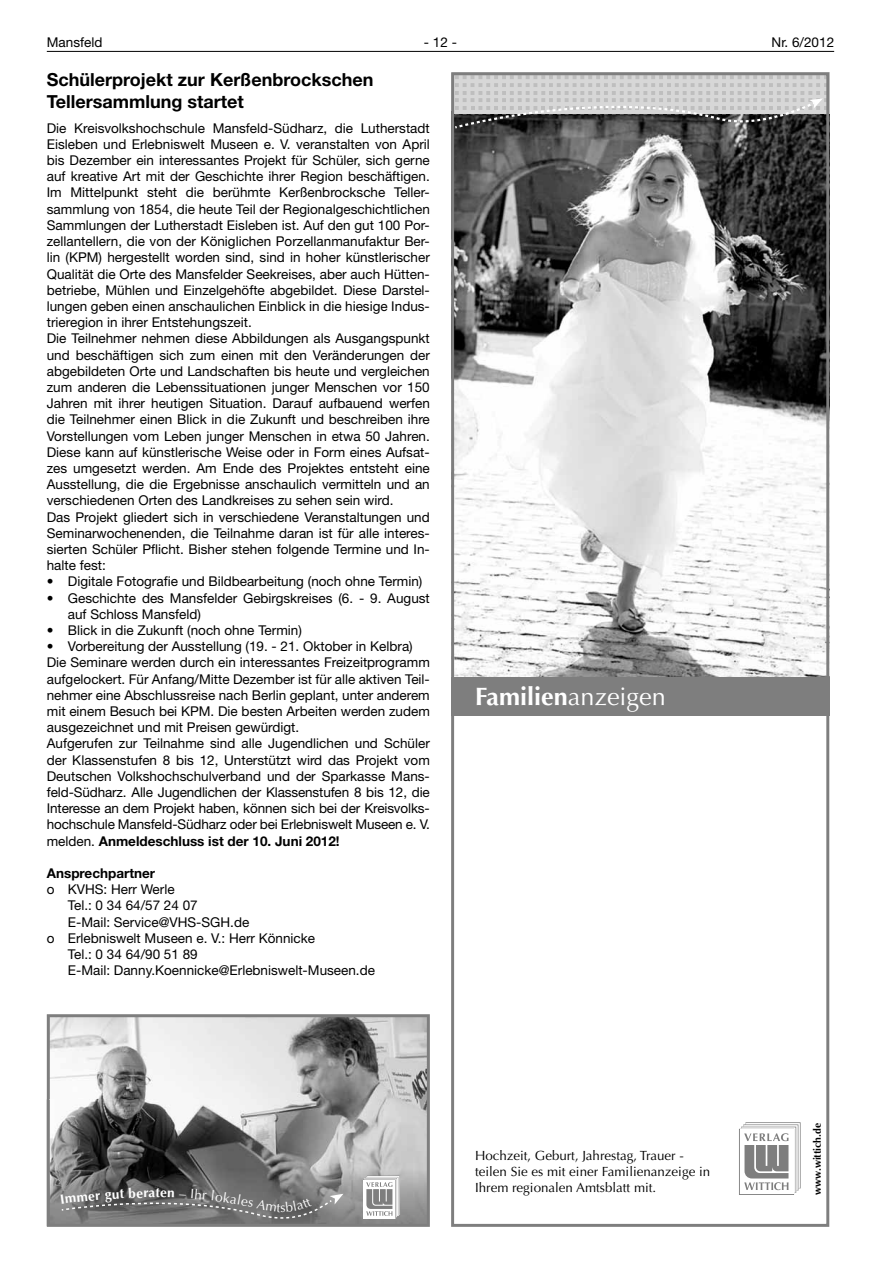
<style>
.page{position:relative;width:881px;height:1263px;background:#fff}
.page>*{position:absolute;margin:0;border:0;box-sizing:border-box;transform-origin:0 0}
.t1{font:700 25.2px "Optima LT";color:#fff}
.t2{font:700 18px/21.6px "Helvetica Neue LT";color:#000}
.t3{font:13.5px/16.2px "Helvetica Neue LT";color:#000}
.t4{font:700 13.5px "Helvetica Neue LT";color:#000}
.t5{font:700 13.5px "Optima LT";color:#fff}
.t6{font:13.35px/16px "Optima LT";color:#000}
.t7{font:700 10.35px "Optima LT";color:#000}
.s1{font-weight:700}
.s2{font-weight:400}
</style>
<div class="page">
<hr style="left:47px;top:51px;width:786px;height:1px;background:#000">
<svg style="left:47px;top:1014px;width:382px;height:213px"></svg>
<svg style="left:47px;top:1099px;width:381px;height:127px;background:#878787"></svg>
<svg style="left:363px;top:1176px;width:36px;height:43px"></svg>
<img style="left:455px;top:130px;width:370px;height:547px">
<svg style="left:455px;top:76px;width:370px;height:54px;background:#a5a5a5"></svg>
<svg style="left:739px;top:1122px;width:61px;height:73px"></svg>
<div style="left:451px;top:677px;width:378px;height:39px;background:#7e7e7e"></div>
<div style="left:451px;top:72px;width:378px;height:1155px;border:3px solid #7e7e7e"></div>
<svg style="left:60px;top:1187px;width:283px;height:36px;background:#737373"></svg>
<p class="t3" style="left:47px;top:34px;width:57px">Mansfeld</p>
<p class="t3" style="left:424px;top:34px;width:35px">- 12 -</p>
<p class="t3" style="left:771px;top:34px;width:64px">Nr. 6/2012</p>
<h2 class="t2" style="left:47px;top:69px;width:328px">Schülerprojekt zur Kerßenbrockschen<br>Tellersammlung startet</h2>
<p class="t3" style="left:47px;top:120px;width:384px">Die Kreisvolkshochschule Mansfeld-Südharz, die Lutherstadt Eisleben und Erlebniswelt Museen e. V. veranstalten von April bis Dezember ein interessantes Projekt für Schüler, sich gerne auf kreative Art mit der Geschichte ihrer Region beschäftigen.<br>Im Mittelpunkt steht die berühmte Kerßenbrocksche Teller&shy;sammlung von 1854, die heute Teil der Regionalgeschichtlichen Sammlungen der Lutherstadt Eisleben ist. Auf den gut 100 Por&shy;zellantellern, die von der Königlichen Porzellanmanufaktur Ber&shy;lin (KPM) hergestellt worden sind, sind in hoher künstlerischer Qualität die Orte des Mansfelder Seekreises, aber auch Hütten&shy;betriebe, Mühlen und Einzelgehöfte abgebildet. Diese Darstel&shy;lungen geben einen anschaulichen Einblick in die hiesige Indus&shy;trieregion in ihrer Entstehungszeit.<br>Die Teilnehmer nehmen diese Abbildungen als Ausgangspunkt und beschäftigen sich zum einen mit den Veränderungen der abgebildeten Orte und Landschaften bis heute und vergleichen zum anderen die Lebenssituationen junger Menschen vor 150<br>Jahren mit ihrer heutigen Situation. Darauf aufbauend werfen die Teilnehmer einen Blick in die Zukunft und beschreiben ihre Vorstellungen vom Leben junger Menschen in etwa 50 Jahren.<br>Diese kann auf künstlerische Weise oder in Form eines Aufsat&shy;zes umgesetzt werden. Am Ende des Projektes entsteht eine Ausstellung, die die Ergebnisse anschaulich vermitteln und an verschiedenen Orten des Landkreises zu sehen sein wird.<br>Das Projekt gliedert sich in verschiedene Veranstaltungen und Seminarwochenenden, die Teilnahme daran ist für alle interes&shy;sierten Schüler Pflicht. Bisher stehen folgende Termine und In&shy;halte fest:</p>
<p class="t3" style="left:47px;top:573px;width:377px">• Digitale Fotografie und Bildbearbeitung (noch ohne Termin)</p>
<p class="t3" style="left:68px;top:589px;width:363px;text-indent:-21px">• Geschichte des Mansfelder Gebirgskreises (6. - 9. August auf Schloss Mansfeld)</p>
<p class="t3" style="left:47px;top:622px;width:256px">• Blick in die Zukunft (noch ohne Termin)</p>
<p class="t3" style="left:47px;top:638px;width:384px">• Vorbereitung der Ausstellung (19. - 21. Oktober in Kelbra)<br>Die Seminare werden durch ein interessantes Freizeitprogramm aufgelockert. Für Anfang/Mitte Dezember ist für alle aktiven Teil&shy;nehmer eine Abschlussreise nach Berlin geplant, unter anderem mit einem Besuch bei KPM. Die besten Arbeiten werden zudem ausgezeichnet und mit Preisen gewürdigt.<br>Aufgerufen zur Teilnahme sind alle Jugendlichen und Schüler der Klassenstufen 8 bis 12, Unterstützt wird das Projekt vom Deutschen Volkshochschulverband und der Sparkasse Mans&shy;feld-Südharz. Alle Jugendlichen der Klassenstufen 8 bis 12, die Interesse an dem Projekt haben, können sich bei der Kreisvolks&shy;hochschule Mansfeld-Südharz oder bei Erlebniswelt Museen e. V. melden. <span class="s1">Anmeldeschluss ist der 10. Juni 2012!</span></p>
<p class="t4" style="left:47px;top:865px;width:110px">Ansprechpartner</p>
<p class="t3" style="left:47px;top:881px;width:129px">o KVHS: Herr Werle</p>
<p class="t3" style="left:68px;top:897px;width:131px">Tel.: 0 34 64/57 24 07</p>
<p class="t3" style="left:68px;top:913px;width:183px">E-Mail: Service@VHS-SGH.de</p>
<p class="t3" style="left:47px;top:930px;width:270px">o Erlebniswelt Museen e. V.: Herr Könnicke</p>
<p class="t3" style="left:68px;top:946px;width:131px">Tel.: 0 34 64/90 51 89</p>
<p class="t3" style="left:68px;top:962px;width:308px">E-Mail: Danny.Koennicke@Erlebniswelt-Museen.de</p>
<h1 class="t1" style="left:475px;top:682px;width:192px">Familien<span class="s2">anzeigen</span></h1>
<p class="t5" style="left:148px;top:1185px;width:13px">at</p>
<p class="t6" style="left:475px;top:1147px;width:236px">Hochzeit, Geburt, Jahrestag, Trauer - teilen Sie es mit einer Familienanzeige in<br>Ihrem regionalen Amtsblatt mit.</p>
<p class="t7" style="left:810px;top:1195px;width:73px;rotate:-90deg">www.wittich.de</p>
</div>
